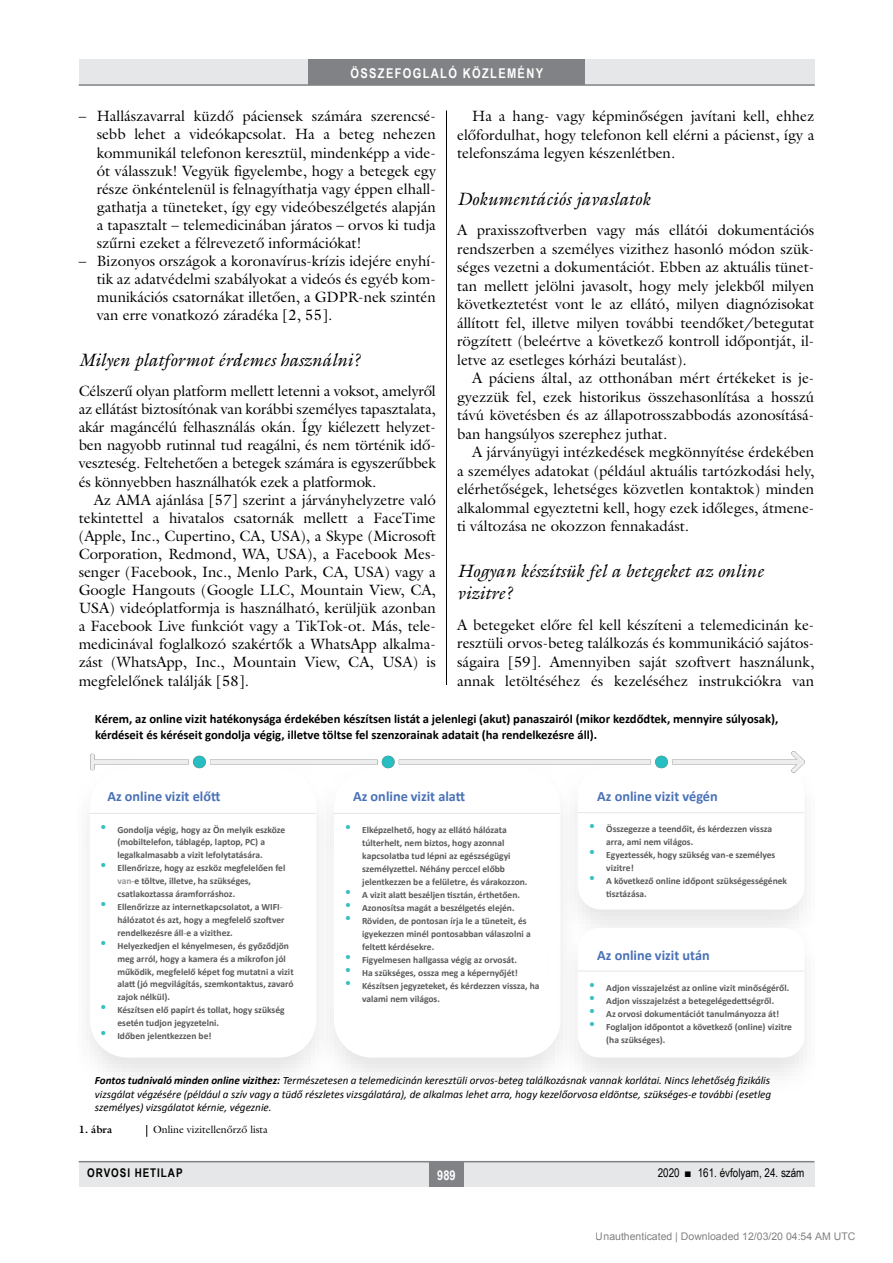
<style>
.page{position:relative;width:893px;height:1263px;background:#fff}
.page>*{position:absolute;margin:0;border:0;box-sizing:border-box;transform-origin:0 0}
.alcimkurziv{font:italic 18px/22px "Galliard Reg";color:#000}
.Body_tompa{font:15px/18.1px "Galliard Reg";color:#000;text-align:justify}
.Body_Text{font:15px/18.1px "Galliard Reg";color:#000;text-align:justify}
.t1{font:700 14.25px "Calibri";color:#4971b7}
.t2{font:700 13.5px "Arial Narrow";letter-spacing:.1em;color:#fff}
.t3{font:700 12.6px/15.1px "Calibri";color:#000}
.t4{font:12px "Arial Narrow";color:#000}
.t5{font:700 12px "Arial Narrow";letter-spacing:.08em;color:#000}
.t6{font:italic 11.1px/13.4px "Calibri";color:#000;text-align:justify}
.t7{font:10.5px "Arial";color:rgb(0 0 0/.5)}
.kepalairas2{font:10.5px "Galliard Reg";color:#000}
.kepalairas1{font:700 10.5px "Galliard Reg";color:#000}
.t8{font:700 9.45px/12.9px "Calibri";color:#58595b}
.s1{font-family:"Arial";font-weight:400;font-size:16.65px;color:#39c0c3}
.s2{color:#939597}
.s3{font-family:"Arial";font-weight:400;font-size:16.65px;color:#3ac0c3}
.s4{font-weight:700}
</style>
<div class="page">
<div style="left:79px;top:1161px;width:735px;height:25px;background:#e6e7e8"></div>
<div style="left:429px;top:1161px;width:34px;height:25px;background:#808285"></div>
<hr style="left:79px;top:1161px;width:735px;height:1px;background:#808285">
<div style="left:79px;top:60px;width:735px;height:25px;background:#e6e7e8"></div>
<div style="left:308px;top:60px;width:277px;height:25px;background:#808285"></div>
<hr style="left:79px;top:84px;width:736px;height:2px;background:#808285">
<hr style="left:446px;top:111px;width:1px;height:1026px;background:#000">
<hr style="left:89px;top:813px;width:227px;height:1px;background:#e7e6e6">
<img style="left:302px;top:793px;width:244px;height:310px">
<div style="left:334px;top:769px;width:226px;height:288px;background:#fff;border-radius:38px"></div>
<hr style="left:333px;top:813px;width:227px;height:1px;background:#e7e6e6">
<hr style="left:578px;top:812px;width:226px;height:1px;background:#e7e6e6">
<div style="left:578px;top:928px;width:226px;height:129px;background:#fff;border-radius:22px"></div>
<hr style="left:578px;top:971px;width:226px;height:1px;background:#e7e6e6">
<img style="left:90px;top:752px;width:714px;height:21px">
<div style="left:79px;top:1125px;width:735px;height:12px;background:#fff"></div>
<svg style="left:146px;top:1125px;width:1px;height:12px"></svg>
<p class="t2" style="left:350px;top:63px;width:194px">ÖSSZEFOGLALÓ KÖZLEMÉNY</p>
<p class="Body_tompa" style="left:97px;top:107px;width:341px;text-indent:-18px">– Hallászavarral küzdő páciensek számára szerencsé&shy;sebb lehet a videókapcsolat. Ha a beteg nehezen kommunikál telefonon keresztül, mindenképp a vide&shy;ót válasszuk! Vegyük figyelembe, hogy a betegek egy része önkéntelenül is felnagyíthatja vagy éppen elhall&shy;gathatja a tüneteket, így egy videóbeszélgetés alapján a tapasztalt – telemedicinában járatos – orvos ki tudja szűrni ezeket a félrevezető információkat!</p>
<p class="Body_tompa" style="left:97px;top:252px;width:341px;text-indent:-18px">– Bizonyos országok a koronavírus-krízis idejére enyhí&shy;tik az adatvédelmi szabályokat a videós és egyéb kom&shy;munikációs csatornákat illetően, a GDPR-nek szintén van erre vonatkozó záradéka [2, 55].</p>
<p class="alcimkurziv" style="left:79px;top:349px;width:283px">Milyen platformot érdemes használni?</p>
<p class="Body_tompa" style="left:79px;top:382px;width:359px">Célszerű olyan platform mellett letenni a voksot, amelyről az ellátást biztosítónak van korábbi személyes tapasztalata, akár magáncélú felhasználás okán. Így kiélezett helyzet&shy;ben nagyobb rutinnal tud reagálni, és nem történik idő&shy;veszteség. Feltehetően a betegek számára is egyszerűbbek és könnyebben használhatók ezek a platformok.</p>
<p class="Body_Text" style="left:79px;top:490px;width:359px;text-indent:15px">Az AMA ajánlása [57] szerint a járványhelyzetre való tekintettel a hivatalos csatornák mellett a FaceTime (Apple, Inc., Cupertino, CA, USA), a Skype (Microsoft Corporation, Redmond, WA, USA), a Facebook Mes&shy;senger (Facebook, Inc., Menlo Park, CA, USA) vagy a Google Hangouts (Google LLC, Mountain View, CA, USA) videóplatformja is használható, kerüljük azonban a Facebook Live funkciót vagy a TikTok-ot. Más, tele&shy;medicinával foglalkozó szakértők a WhatsApp alkalma&shy;zást (WhatsApp, Inc., Mountain View, CA, USA) is megfelelőnek találják [58].</p>
<p class="Body_Text" style="left:457px;top:107px;width:359px;text-indent:15px">Ha a hang- vagy képminőségen javítani kell, ehhez előfordulhat, hogy telefonon kell elérni a pácienst, így a telefonszáma legyen készenlétben.</p>
<p class="alcimkurziv" style="left:457px;top:187px;width:195px">Dokumentációs javaslatok</p>
<p class="Body_tompa" style="left:457px;top:220px;width:359px">A praxisszoftverben vagy más ellátói dokumentációs rendszerben a személyes vizithez hasonló módon szük&shy;séges vezetni a dokumentációt. Ebben az aktuális tünet&shy;tan mellett jelölni javasolt, hogy mely jelekből milyen következtetést vont le az ellátó, milyen diagnózisokat állított fel, illetve milyen további teendőket/betegutat rögzített (beleértve a következő kontroll időpontját, il&shy;letve az esetleges kórházi beutalást).</p>
<p class="Body_Text" style="left:457px;top:369px;width:359px;text-indent:15px">A páciens által, az otthonában mért értékeket is je&shy;gyezzük fel, ezek historikus összehasonlítása a hosszú távú követésben és az állapotrosszabbodás azonosításá&shy;ban hangsúlyos szerephez juthat.</p>
<p class="Body_Text" style="left:457px;top:443px;width:359px;text-indent:15px">A járványügyi intézkedések megkönnyítése érdekében a személyes adatokat (például aktuális tartózkodási hely, elérhetőségek, lehetséges közvetlen kontaktok) minden alkalommal egyeztetni kell, hogy ezek időleges, átmene&shy;ti változása ne okozzon fennakadást.</p>
<p class="alcimkurziv" style="left:457px;top:560px;width:308px">Hogyan készítsük fel a betegeket az online vizitre?</p>
<p class="Body_tompa" style="left:457px;top:615px;width:359px">A betegeket előre fel kell készíteni a telemedicinán ke&shy;resztüli orvos-beteg találkozás és kommunikáció sajátos&shy;ságaira [59]. Amennyiben saját szoftvert használunk, annak letöltéséhez és kezeléséhez instrukciókra van</p>
<p class="t3" style="left:95px;top:712px;width:685px">Kérem, az online vizit hatékonysága érdekében készítsen listát a jelenlegi (akut) panaszairól (mikor kezdődtek, mennyire súlyosak), kérdéseit és kéréseit gondolja végig, illetve töltse fel szenzorainak adatait (ha rendelkezésre áll).</p>
<p class="t1" style="left:107px;top:787px;width:114px">Az online vizit előtt</p>
<p class="t8" style="left:117px;top:823px;width:169px;text-indent:-17px"><span class="s1">•</span> Gondolja végig, hogy az Ön melyik eszköze (mobiltelefon, táblagép, laptop, PC) a legalkalmasabb a vizit lefolytatására.</p>
<p class="t8" style="left:117px;top:862px;width:169px;text-indent:-17px"><span class="s1">•</span> Ellenőrizze, hogy az eszköz megfelelően fel <span class="s2">van-</span>e töltve, illetve, ha szükséges, csatlakoztassa áramforráshoz.</p>
<p class="t8" style="left:117px;top:900px;width:169px;text-indent:-17px"><span class="s1">•</span> Ellenőrizze az internetkapcsolatot, a WIFI&shy;hálózatot és azt, hogy a megfelelő szoftver rendelkezésre áll<span class="s2">-</span>e a vizithez.</p>
<p class="t8" style="left:117px;top:939px;width:178px;text-indent:-17px"><span class="s1">•</span> Helyezkedjen el kényelmesen, és győződjön meg arról, hogy a kamera és a mikrofon jól működik, megfelelő képet fog mutatni a vizit alatt (jó megvilágítás, szemkontaktus, zavaró zajok nélkül).</p>
<p class="t8" style="left:117px;top:1004px;width:169px;text-indent:-17px"><span class="s1">•</span> Készítsen elő papírt és tollat, hogy szükség esetén tudjon jegyzetelni.</p>
<p class="t8" style="left:100px;top:1029px;width:113px"><span class="s1">•</span> Időben jelentkezzen be!</p>
<p class="t1" style="left:353px;top:787px;width:114px">Az online vizit alatt</p>
<p class="t8" style="left:362px;top:823px;width:167px;text-indent:-17px"><span class="s3">•</span> Elképzelhető, hogy az ellátó hálózata túlterhelt, nem biztos, hogy azonnal kapcsolatba tud lépni az egészségügyi személyzettel. Néhány perccel előbb jelentkezzen be a felületre, és várakozzon.</p>
<p class="t8" style="left:345px;top:888px;width:176px"><span class="s3">•</span> A vizit alatt beszéljen tisztán, érthetően.</p>
<p class="t8" style="left:345px;top:901px;width:171px"><span class="s3">•</span> Azonosítsa magát a beszélgetés elején.</p>
<p class="t8" style="left:362px;top:914px;width:170px;text-indent:-17px"><span class="s3">•</span> Röviden, de pontosan írja le a tüneteit, és igyekezzen minél pontosabban válaszolni a feltett kérdésekre.</p>
<p class="t8" style="left:345px;top:953px;width:173px"><span class="s3">•</span> Figyelmesen hallgassa végig az orvosát.</p>
<p class="t8" style="left:345px;top:966px;width:174px"><span class="s3">•</span> Ha szükséges, ossza meg a képernyőjét!</p>
<p class="t8" style="left:362px;top:979px;width:179px;text-indent:-17px"><span class="s3">•</span> Készítsen jegyzeteket, és kérdezzen vissza, ha valami nem világos.</p>
<p class="t1" style="left:597px;top:787px;width:122px">Az online vizit végén</p>
<p class="t8" style="left:606px;top:823px;width:167px;text-indent:-17px"><span class="s1">•</span> Összegezze a teendőit, és kérdezzen vissza arra, ami nem világos.</p>
<p class="t8" style="left:606px;top:849px;width:171px;text-indent:-17px"><span class="s1">•</span> Egyeztessék, hogy szükség van-e személyes vizitre!</p>
<p class="t8" style="left:606px;top:875px;width:182px;text-indent:-17px"><span class="s1">•</span> A következő online időpont szükségességének tisztázása.</p>
<p class="t1" style="left:597px;top:946px;width:114px">Az online vizit után</p>
<p class="t8" style="left:589px;top:981px;width:201px"><span class="s1">•</span> Adjon visszajelzést az online vizit minőségéről.</p>
<p class="t8" style="left:589px;top:994px;width:186px"><span class="s1">•</span> Adjon visszajelzést a betegelégedettségről.</p>
<p class="t8" style="left:589px;top:1007px;width:191px"><span class="s1">•</span> Az orvosi dokumentációt tanulmányozza át!</p>
<p class="t8" style="left:606px;top:1020px;width:187px;text-indent:-17px"><span class="s1">•</span> Foglaljon időpontot a következő (online) vizitre (ha szükséges).</p>
<p class="t6" style="left:95px;top:1073px;width:678px"><span class="s4">Fontos tudnivaló minden online vizithez:</span> Természetesen a telemedicinán keresztüli orvos-beteg találkozásnak vannak korlátai. Nincs lehetőség fizikális vizsgálat végzésére (például a szív vagy a tüdő részletes vizsgálatára), de alkalmas lehet arra, hogy kezelőorvosa eldöntse, szükséges-e további (esetleg személyes) vizsgálatot kérnie, végeznie.</p>
<p class="kepalairas1" style="left:79px;top:1123px;width:35px">1. ábra</p>
<p class="kepalairas2" style="left:153px;top:1123px;width:116px">Online vizitellenőrző lista</p>
<p class="t5" style="left:87px;top:1164px;width:97px">ORVOSI HETILAP</p>
<p class="t2" style="left:437px;top:1165px;width:20px">989</p>
<p class="t4" style="left:658px;top:1164px;width:148px">2020 ■ 161. évfolyam, 24. szám</p>
<p class="t7" style="left:596px;top:1231px;width:261px">Unauthenticated | Downloaded 12/03/20 04:54 AM UTC</p>
</div>
